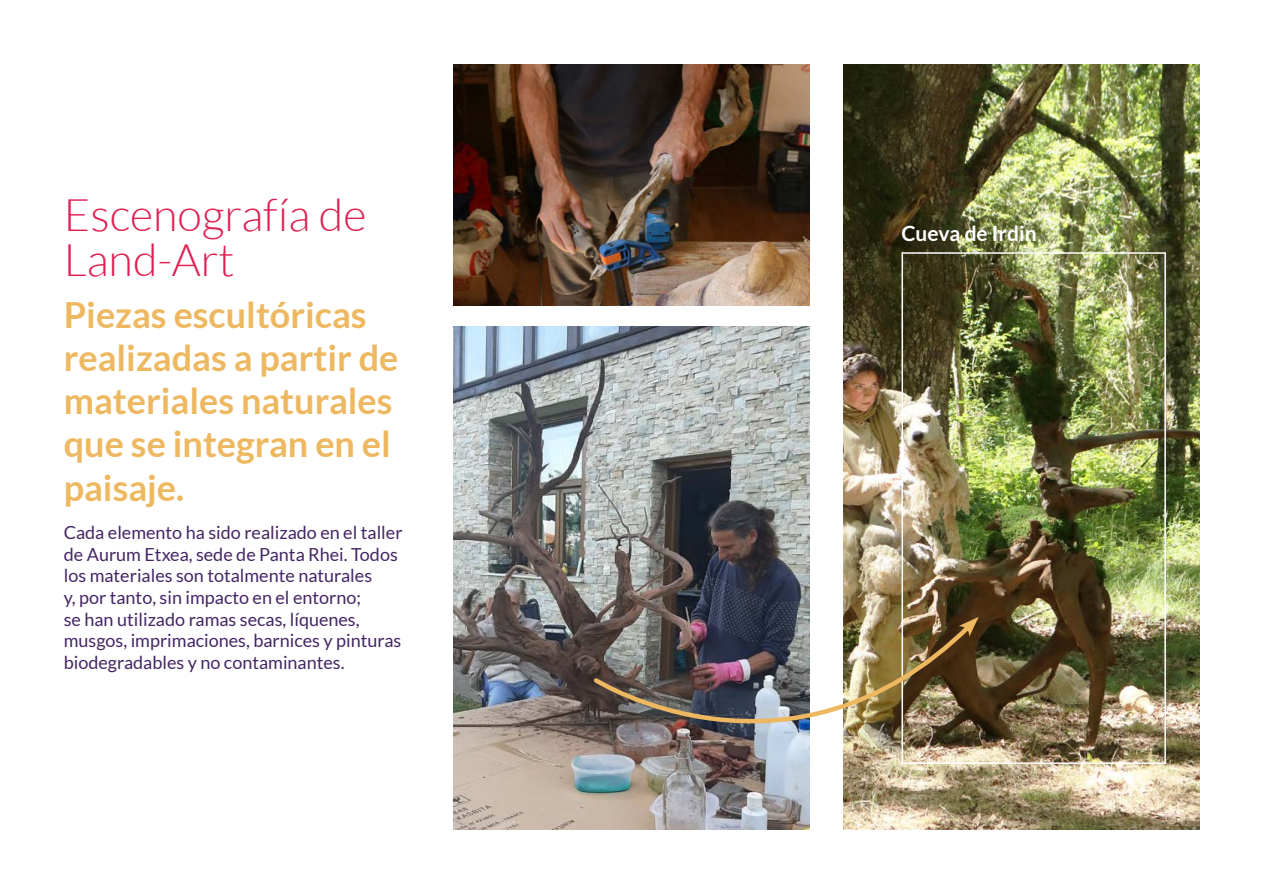
<style>
.page{position:relative;width:1263px;height:893px;background:#fff}
.page>*{position:absolute;margin:0;border:0;box-sizing:border-box;transform-origin:0 0}
.t1{font:300 45px/45px "Lato";color:#df2153}
.t2{font:700 36px/43.2px "Lato";color:#eeb861}
.t3{font:700 21px "Lato";color:#fff}
.t4{font:18px/21.6px "Lato";color:#442665}
</style>
<div class="page">
<img style="left:454px;top:64px;width:355px;height:241px">
<img style="left:454px;top:326px;width:355px;height:503px">
<img style="left:843px;top:64px;width:356px;height:765px">
<div style="left:901px;top:252px;width:265px;height:512px;border:2px solid #fff"></div>
<img style="left:592px;top:619px;width:384px;height:183px">
<svg style="left:958px;top:617px;width:21px;height:20px"></svg>
<h1 class="t1" style="left:64px;top:193px;width:304px">Escenografía de<br>Land-Art</h1>
<h2 class="t2" style="left:64px;top:293px;width:336px">Piezas escultóricas realizadas a partir de materiales naturales que se integran en el paisaje.</h2>
<p class="t4" style="left:64px;top:522px;width:340px">Cada elemento ha sido realizado en el taller de Aurum Etxea, sede de Panta Rhei. Todos los materiales son totalmente naturales<br>y, por tanto, sin impacto en el entorno;<br>se han utilizado ramas secas, líquenes, musgos, imprimaciones, barnices y pinturas biodegradables y no contaminantes.</p>
<p class="t3" style="left:901px;top:222px;width:137px">Cueva de Irdin</p>
</div>
